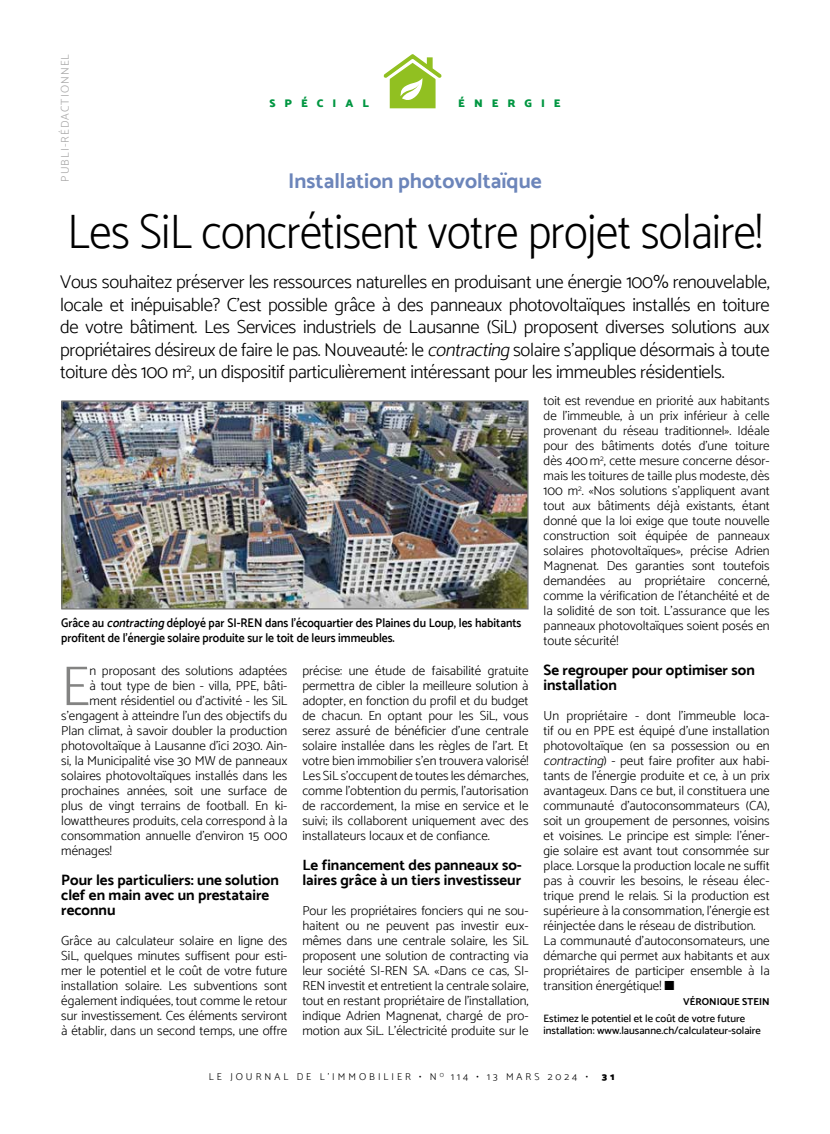
<style>
.page{position:relative;width:830px;height:1134px;background:#fff}
.page>*{position:absolute;margin:0;border:0;box-sizing:border-box;transform-origin:0 0}
.t1{font:300 56.38px "Catamaran";color:#838382}
.t2{font:300 48.75px "Catamaran";letter-spacing:-.01em;color:#000;scale:.92 1}
.t3{font:700 21.25px "Catamaran";color:#6c85ba}
.t4{font:300 18.75px/22.5px "Catamaran";letter-spacing:-.02em;color:#000;text-align:justify}
.t5{font:700 15px/15px "Catamaran";color:#000}
.t6{font:300 13.12px/15px "Catamaran";color:#000;text-align:justify}
.t7{font:600 12.5px/15px "Catamaran";color:#000;scale:.92 1}
.t8{font:300 11.25px "Catamaran";letter-spacing:.1em;color:#a6a5a5}
.t9{font:900 11.25px "Catamaran";letter-spacing:.8em;color:#009641}
.t10{font:500 10.62px/11.9px "Catamaran";color:#000}
.t11{font:300 10px "Catamaran";letter-spacing:.3em;color:#000}
.t12{font:700 10px "Catamaran";color:#000}
.t13{font:900 10px "Catamaran";color:#000}
.s1{font-style:italic}
</style>
<div class="page">
<svg style="left:383px;top:54px;width:58px;height:54px"></svg>
<img style="left:63px;top:402px;width:463px;height:205px">
<div style="left:61px;top:400px;width:467px;height:209px;border:1px solid #727271"></div>
<p class="t8" style="left:58px;top:182px;width:129px;rotate:-90deg">PUBLI-RÉDACTIONNEL</p>
<p class="t9" style="left:269px;top:96px;width:101px">SPÉCIAL</p>
<p class="t9" style="left:458px;top:96px;width:104px">ÉNERGIE</p>
<h3 class="t3" style="left:288px;top:168px;width:255px">Installation photovoltaïque</h3>
<h2 class="t2" style="left:68px;top:203px;width:756px">Les SiL concrétisent votre projet solaire!</h2>
<p class="t4" style="left:60px;top:271px;width:710px">Vous souhaitez préserver les ressources naturelles en produisant une énergie 100% renouvelable, locale et inépuisable? C’est possible grâce à des panneaux photovoltaïques installés en toiture de votre bâtiment. Les Services industriels de Lausanne (SiL) proposent diverses solutions aux propriétaires désireux de faire le pas. Nouveauté: le <span class="s1">contracting</span>solaire s’applique désormais à toute toiture dès 100 m<sup>2</sup>, un dispositif particulièrement intéressant pour les immeubles résidentiels.</p>
<p class="t7" style="left:61px;top:615px;width:501px">Grâce au <span class="s1">contracting</span>déployé par SI-REN dans l’écoquartier des Plaines du Loup, les habitants profitent de l’énergie solaire produite sur le toit de leurs immeubles.</p>
<h1 class="t1" style="left:61px;top:653px;width:30px">E</h1>
<p class="t6" style="left:90px;top:663px;width:199px">n proposant des solutions adaptées</p>
<p class="t6" style="left:90px;top:678px;width:199px">à tout type de bien - villa, PPE, bâti-</p>
<p class="t6" style="left:90px;top:693px;width:199px">ment résidentiel ou d’activité - les SiL</p>
<p class="t6" style="left:61px;top:708px;width:227px">s’engagent à atteindre l’un des objectifs du</p>
<p class="t6" style="left:61px;top:723px;width:227px">Plan climat, à savoir doubler la production</p>
<p class="t6" style="left:61px;top:738px;width:227px">photovoltaïque à Lausanne d’ici 2030. Ain-</p>
<p class="t6" style="left:61px;top:753px;width:227px">si, la Municipalité vise 30 MW de panneaux</p>
<p class="t6" style="left:61px;top:768px;width:227px">solaires photovoltaïques installés dans les</p>
<p class="t6" style="left:61px;top:783px;width:227px">prochaines années, soit une surface de</p>
<p class="t6" style="left:61px;top:798px;width:227px">plus de vingt terrains de football. En ki-</p>
<p class="t6" style="left:61px;top:813px;width:227px">lowattheures produits, cela correspond à la</p>
<p class="t6" style="left:61px;top:828px;width:227px">consommation annuelle d’environ 15 000</p>
<p class="t6" style="left:61px;top:843px;width:52px">ménages!</p>
<p class="t5" style="left:61px;top:872px;width:219px">Pour les particuliers: une solution clef en main avec un prestataire reconnu</p>
<p class="t6" style="left:61px;top:933px;width:227px">Grâce au calculateur solaire en ligne des SiL, quelques minutes suffisent pour esti&shy;mer le potentiel et le coût de votre future installation solaire. Les subventions sont également indiquées, tout comme le retour sur investissement. Ces éléments serviront à établir, dans un second temps, une offre</p>
<p class="t6" style="left:302px;top:663px;width:227px">précise: une étude de faisabilité gratuite permettra de cibler la meilleure solution à adopter, en fonction du profil et du budget de chacun. En optant pour les SiL, vous serez assuré de bénéficier d’une centrale solaire installée dans les règles de l’art. Et votre bien immobilier s’en trouvera valorisé!<br>Les SiL s’occupent de toutes les démarches, comme l’obtention du permis, l’autorisation de raccordement, la mise en service et le suivi; ils collaborent uniquement avec des installateurs locaux et de confiance.</p>
<p class="t5" style="left:302px;top:857px;width:221px">Le financement des panneaux so&shy;laires grâce à un tiers investisseur</p>
<p class="t6" style="left:302px;top:903px;width:227px">Pour les propriétaires fonciers qui ne sou&shy;haitent ou ne peuvent pas investir eux&shy;mêmes dans une centrale solaire, les SiL proposent une solution de contracting via leur société SI-REN SA. «Dans ce cas, SI-REN investit et entretient la centrale solaire, tout en restant propriétaire de l’installation, indique Adrien Magnenat, chargé de pro&shy;motion aux SiL. L’électricité produite sur le</p>
<p class="t6" style="left:543px;top:393px;width:227px">toit est revendue en priorité aux habitants de l’immeuble, à un prix inférieur à celle provenant du réseau traditionnel». Idéale pour des bâtiments dotés d’une toiture dès 400m<sup>2</sup>, cette mesure concerne désor&shy;mais les toitures de taille plus modeste, dès 100 m<sup>2</sup>. «Nos solutions s’appliquent avant tout aux bâtiments déjà existants, étant donné que la loi exige que toute nouvelle construction soit équipée de panneaux solaires photovoltaïques», précise Adrien Magnenat. Des garanties sont toutefois demandées au propriétaire concerné, comme la vérification de l’étanchéité et de la solidité de son toit. L’assurance que les panneaux photovoltaïques soient posés en toute sécurité!</p>
<p class="t5" style="left:543px;top:662px;width:213px">Se regrouper pour optimiser son installation</p>
<p class="t6" style="left:543px;top:708px;width:227px;text-align:left">Un propriétaire - dont l’immeuble loca&shy;tif ou en PPE est équipé d’une installation photovoltaïque (en sa possession ou en <span class="s1">contracting</span>) - peut faire profiter aux habi&shy;tants de l’énergie produite et ce, à un prix avantageux. Dans ce but, il constituera une communauté d’autoconsommateurs (CA), soit un groupement de personnes, voisins et voisines. Le principe est simple: l’éner&shy;gie solaire est avant tout consommée sur place. Lorsque la production locale ne suffit pas à couvrir les besoins, le réseau élec&shy;trique prend le relais. Si la production est supérieure à la consommation, l’énergie est réinjectée dans le réseau de distribution.<br>La communauté d’autoconsomateurs, une démarche qui permet aux habitants et aux propriétaires de participer ensemble à la transition énergétique! ■</p>
<p class="t12" style="left:682px;top:996px;width:88px">VÉRONIQUE STEIN</p>
<p class="t10" style="left:543px;top:1013px;width:219px">Estimez le potentiel et le coût de votre future installation: www.lausanne.ch/calculateur-solaire</p>
<p class="t11" style="left:209px;top:1071px;width:380px">LE JOURNAL DE L’IMMOBILIER • N <sup>O</sup> 114 • 13 MARS 2024 •</p>
<p class="t13" style="left:601px;top:1071px;width:14px">3 1</p>
</div>
